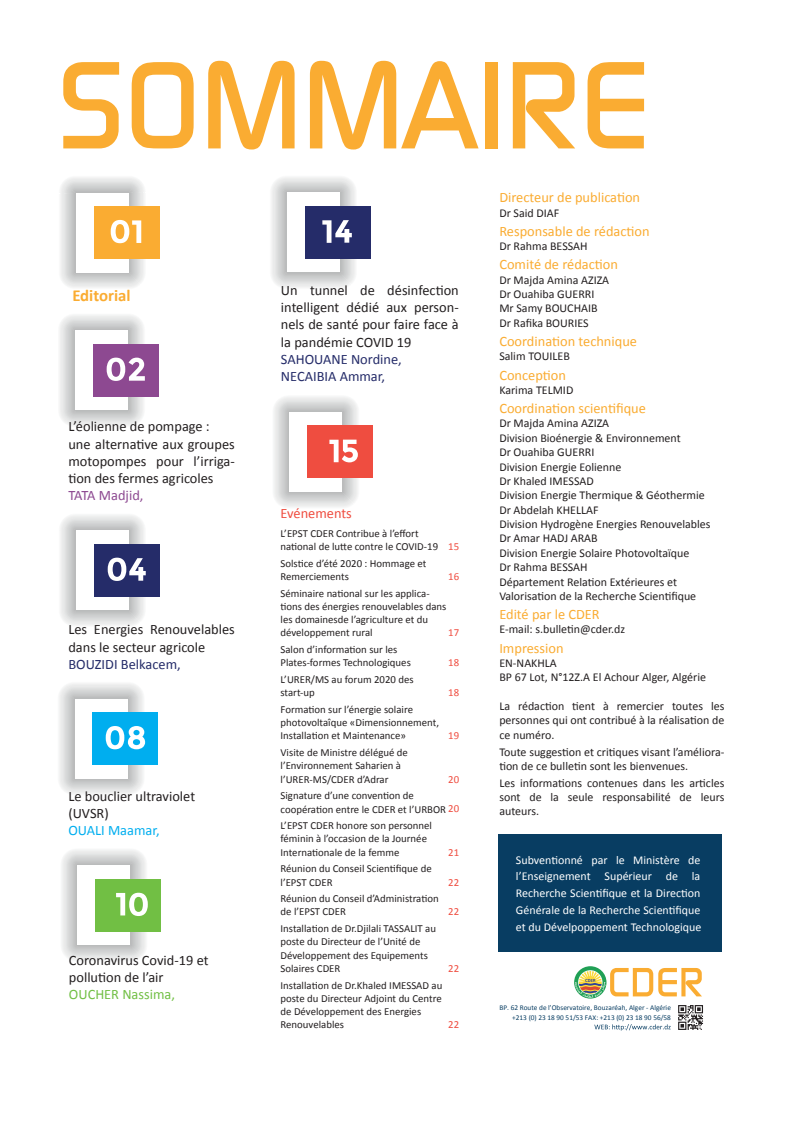
<style>
.page{position:relative;width:798px;height:1124px;background:#fff}
.page>*{position:absolute;margin:0;border:0;box-sizing:border-box;transform-origin:0 0}
.t1{font:500 119.62px "Digital";color:#faac32}
.t2{font:700 16.75px "Calibri";color:#faac32}
.t3{font:14.38px/17.2px "Calibri";color:#231f20}
.t4{font:14.38px "Calibri";color:#faac32}
.t5{font:14.38px "Calibri";color:#ef4d40}
.t6{font:12px/14.4px "Calibri";color:#231f20}
.t7{font:12px/16.8px "Calibri";color:#fff;text-align:justify}
.t8{font:10.75px/13.1px "Calibri";color:#231f20}
.t9{font:10.75px "Calibri";color:#ef4d40}
.t10{font:7.25px/9.5px "Calibri";color:#083d62;text-align:right}
.s1{color:#8d4991}
.s2{color:#252c69}
.s3{color:#00aeef}
.s4{color:#71bf44}
.s5{color:#ef4d40}
</style>
<div class="page">
<div style="left:498px;top:833px;width:223px;height:118px;background:#083d62"></div>
<div style="left:94px;top:206px;width:65px;height:52px;background:#faac32"></div>
<svg style="left:60px;top:177px;width:86px;height:111px"></svg>
<div style="left:93px;top:344px;width:65px;height:52px;background:#8d4991"></div>
<svg style="left:60px;top:315px;width:85px;height:110px"></svg>
<div style="left:94px;top:544px;width:65px;height:52px;background:#252c69"></div>
<svg style="left:60px;top:515px;width:86px;height:110px"></svg>
<div style="left:93px;top:712px;width:65px;height:52px;background:#00aeef"></div>
<svg style="left:59px;top:683px;width:86px;height:111px"></svg>
<div style="left:305px;top:206px;width:65px;height:52px;background:#252c69"></div>
<svg style="left:271px;top:177px;width:86px;height:111px"></svg>
<svg style="left:574px;top:966px;width:127px;height:32px"></svg>
<svg style="left:594px;top:1024px;width:76px;height:6px"></svg>
<svg style="left:678px;top:1005px;width:24px;height:24px"></svg>
<div style="left:95px;top:878px;width:66px;height:52px;background:#71bf44"></div>
<svg style="left:62px;top:850px;width:86px;height:110px"></svg>
<div style="left:307px;top:426px;width:65px;height:52px;background:#ef4d40"></div>
<svg style="left:274px;top:397px;width:85px;height:110px"></svg>
<p class="t1" style="left:58px;top:36px;width:593px">SOMMAIRE</p>
<p class="t2" style="left:72px;top:284px;width:60px">Editorial</p>
<p class="t3" style="left:68px;top:418px;width:168px">L’éolienne de pompage : une alternative aux groupes motopompes pour l’irriga&shy;tion des fermes agricoles<br><span class="s1">TATA Madjid,</span></p>
<p class="t3" style="left:68px;top:621px;width:168px">Les Energies Renouvelables dans le secteur agricole<br><span class="s2">BOUZIDI Belkacem,</span></p>
<p class="t3" style="left:68px;top:787px;width:128px">Le bouclier ultraviolet (UVSR)<br><span class="s3">OUALI Maamar,</span></p>
<p class="t3" style="left:69px;top:951px;width:141px">Coronavirus Covid-19 et pollution de l’air<br><span class="s4">OUCHER Nassima,</span></p>
<p class="t3" style="left:281px;top:281px;width:179px">Un tunnel de désinfection intelligent dédié aux person&shy;nels de santé pour faire face à la pandémie COVID 19<br><span class="s2">SAHOUANE Nordine,<br>NECAIBIA Ammar,</span></p>
<p class="t5" style="left:280px;top:504px;width:73px">Evénements</p>
<p class="t8" style="left:280px;top:527px;width:159px">L’EPST CDER Contribue à l’effort national de lutte contre le COVID-19</p>
<p class="t8" style="left:280px;top:557px;width:147px">Solstice d’été 2020 : Hommage et<br>Remerciements</p>
<p class="t8" style="left:280px;top:586px;width:167px">Séminaire national sur les applica&shy;tions des énergies renouvelables dans les domainesde l’agriculture et du développement rural</p>
<p class="t8" style="left:280px;top:643px;width:132px">Salon d’information sur les<br>Plates-formes Technologiques</p>
<p class="t8" style="left:280px;top:673px;width:134px">L’URER/MS au forum 2020 des start-up</p>
<p class="t8" style="left:280px;top:703px;width:160px">Formation sur l’énergie solaire photovoltaîque «Dimensionnement,<br>Installation et Maintenance»</p>
<p class="t8" style="left:280px;top:746px;width:129px">Visite de Ministre délégué de l’Environnement Saharien à l’URER-MS/CDER d’Adrar</p>
<p class="t8" style="left:280px;top:789px;width:180px">Signature d’une convention de coopération entre le CDER et l’URBOR <span class="s5">20</span></p>
<p class="t8" style="left:280px;top:819px;width:153px">L’EPST CDER honore son personnel féminin à l’occasion de la Journée<br>Internationale de la femme</p>
<p class="t8" style="left:280px;top:862px;width:153px">Réunion du Conseil Scientifique de l’EPST CDER</p>
<p class="t8" style="left:280px;top:892px;width:160px">Réunion du Conseil d’Administration de l’EPST CDER</p>
<p class="t8" style="left:280px;top:922px;width:157px">Installation de Dr.Djilali TASSALIT au poste du Directeur de l’Unité de<br>Développement des Equipements<br>Solaires CDER</p>
<p class="t8" style="left:280px;top:978px;width:163px">Installation de Dr.Khaled IMESSAD au poste du Directeur Adjoint du Centre de Développement des Energies<br>Renouvelables</p>
<p class="t9" style="left:448px;top:539px;width:12px">15</p>
<p class="t9" style="left:448px;top:569px;width:12px">16</p>
<p class="t9" style="left:448px;top:626px;width:12px">17</p>
<p class="t9" style="left:448px;top:656px;width:12px">18</p>
<p class="t9" style="left:448px;top:685px;width:12px">18</p>
<p class="t9" style="left:448px;top:729px;width:12px">19</p>
<p class="t9" style="left:448px;top:772px;width:12px">20</p>
<p class="t9" style="left:448px;top:845px;width:12px">21</p>
<p class="t9" style="left:448px;top:875px;width:12px">22</p>
<p class="t9" style="left:448px;top:904px;width:12px">22</p>
<p class="t9" style="left:448px;top:961px;width:12px">22</p>
<p class="t9" style="left:448px;top:1017px;width:12px">22</p>
<p class="t4" style="left:499px;top:188px;width:142px">Directeur de publication</p>
<p class="t6" style="left:499px;top:205px;width:61px">Dr Said DIAF</p>
<p class="t4" style="left:499px;top:222px;width:152px">Responsable de rédaction</p>
<p class="t6" style="left:499px;top:239px;width:90px">Dr Rahma BESSAH</p>
<p class="t4" style="left:499px;top:255px;width:120px">Comité de rédaction</p>
<p class="t6" style="left:499px;top:272px;width:111px">Dr Majda Amina AZIZA<br>Dr Ouahiba GUERRI<br>Mr Samy BOUCHAIB<br>Dr Rafika BOURIES</p>
<p class="t4" style="left:499px;top:332px;width:139px">Coordination technique</p>
<p class="t6" style="left:499px;top:349px;width:72px">Salim TOUILEB</p>
<p class="t4" style="left:499px;top:365px;width:68px">Conception</p>
<p class="t6" style="left:499px;top:383px;width:75px">Karima TELMID</p>
<p class="t4" style="left:499px;top:399px;width:148px">Coordination scientifique</p>
<p class="t6" style="left:499px;top:416px;width:213px">Dr Majda Amina AZIZA<br>Division Bioénergie &amp; Environnement<br>Dr Ouahiba GUERRI<br>Division Energie Eolienne<br>Dr Khaled IMESSAD<br>Division Energie Thermique &amp; Géothermie<br>Dr Abdelah KHELLAF<br>Division Hydrogène Energies Renouvelables<br>Dr Amar HADJ ARAB<br>Division Energie Solaire Photovoltaïque<br>Dr Rahma BESSAH<br>Département Relation Extérieures et<br>Valorisation de la Recherche Scientifique</p>
<p class="t4" style="left:499px;top:605px;width:102px">Edité par le CDER</p>
<p class="t6" style="left:499px;top:622px;width:127px">E-mail: s.bulletin@cder.dz</p>
<p class="t4" style="left:499px;top:638px;width:66px">Impression</p>
<p class="t6" style="left:499px;top:655px;width:208px">EN-NAKHLA<br>BP 67 Lot, N°12Z.A El Achour Alger, Algérie</p>
<p class="t6" style="left:499px;top:698px;width:226px;text-align:justify">La rédaction tient à remercier toutes les personnes qui ont contribué à la réalisation de ce numéro.</p>
<p class="t6" style="left:499px;top:744px;width:226px">Toute suggestion et critiques visant l’améliora&shy;tion de ce bulletin sont les bienvenues.</p>
<p class="t6" style="left:499px;top:775px;width:226px;text-align:justify">Les informations contenues dans les articles sont de la seule responsabilité de leurs auteurs.</p>
<p class="t7" style="left:515px;top:851px;width:187px">Subventionné par le Ministère de l’Enseignement Supérieur de la Recherche Scientifique et la Direction Générale de la Recherche Scientifique et du Dévelpoppement Technologique</p>
<p class="t10" style="left:499px;top:1002px;width:173px">BP. 62 Route de l’Observatoire, Bouzaréah, Alger - Algérie +213 (0) 23 18 90 51/53 FAX: +213 (0) 23 18 90 56/58</p>
</div>
